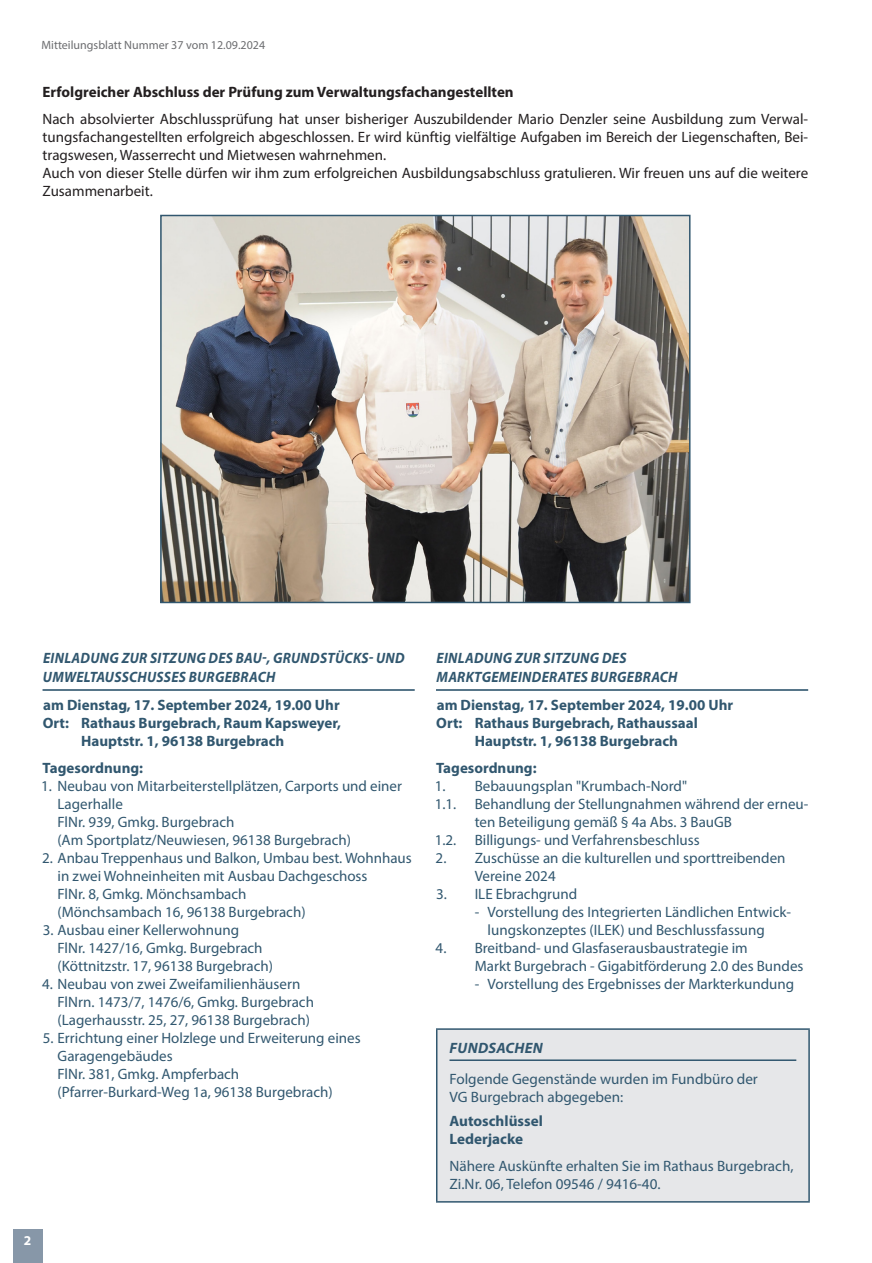
<style>
.page{position:relative;width:872px;height:1263px;background:#fff}
.page>*{position:absolute;margin:0;border:0;box-sizing:border-box;transform-origin:0 0}
.Fließtext{font:15px/18px "Myriad Pro";color:#31576f}
.Fließtext-2{font:15px/18px "Myriad Pro";color:#231f20;text-align:justify}
.Fließtext-3{font:700 15px "Myriad Pro";color:#31576f}
.Überschrift_H1{font:italic 700 15px/19.5px "Myriad Pro";letter-spacing:.02em;color:#31576f;scale:.93 1}
.Fließtext-4{font:700 15px "Myriad Pro";color:#231f20}
.Überschrift_H1-2{font:italic 700 15px "Myriad Pro";letter-spacing:.02em;color:#31576f}
.t1{font:700 13.5px "Myriad Pro";color:#fff}
.t2{font:12px "Myriad Pro";color:#6c6d70}
</style>
<div class="page">
<div style="left:437px;top:1029px;width:372px;height:173px;background:#e6e7e9"></div>
<hr style="left:436px;top:1030px;width:1px;height:171px;background:#31576f">
<hr style="left:436px;top:1028px;width:374px;height:2px;background:#31576f">
<hr style="left:808px;top:1030px;width:2px;height:171px;background:#31576f">
<hr style="left:436px;top:1201px;width:374px;height:1px;background:#31576f">
<hr style="left:449px;top:1059px;width:347px;height:2px;background:#31576f">
<img style="left:163px;top:218px;width:524px;height:382px">
<div style="left:160px;top:215px;width:530px;height:388px;border:2px solid #31576f"></div>
<hr style="left:43px;top:689px;width:372px;height:2px;background:#31576f">
<hr style="left:436px;top:689px;width:372px;height:2px;background:#31576f">
<div style="left:13px;top:1229px;width:30px;height:34px;background:#8797a8"></div>
<p class="t2" style="left:41px;top:38px;width:225px">Mitteilungsblatt Nummer 37 vom 12.09.2024</p>
<p class="Fließtext-4" style="left:43px;top:82px;width:473px">Erfolgreicher Abschluss der Prüfung zum Verwaltungsfachangestellten</p>
<p class="Fließtext-2" style="left:43px;top:109px;width:767px">Nach absolvierter Abschlussprüfung hat unser bisheriger Auszubildender Mario Denzler seine Ausbildung zum Verwal&shy;tungsfachangestellten erfolgreich abgeschlossen. Er wird künftig vielfältige Aufgaben im Bereich der Liegenschaften, Bei&shy;tragswesen, Wasserrecht und Mietwesen wahrnehmen.</p>
<p class="Fließtext-2" style="left:43px;top:163px;width:767px">Auch von dieser Stelle dürfen wir ihm zum erfolgreichen Ausbildungsabschluss gratulieren. Wir freuen uns auf die weitere<br>Zusammenarbeit.</p>
<p class="Überschrift_H1" style="left:43px;top:647px;width:390px">EINLADUNG ZUR SITZUNG DES BAU-, GRUNDSTÜCKS- UND<br>UMWELTAUSSCHUSSES BURGEBRACH</p>
<p class="Fließtext-3" style="left:43px;top:695px;width:298px">am Dienstag, 17. September 2024, 19.00 Uhr</p>
<p class="Fließtext-3" style="left:43px;top:713px;width:300px">Ort: Rathaus Burgebrach, Raum Kapsweyer,</p>
<p class="Fließtext-3" style="left:81px;top:731px;width:205px">Hauptstr. 1, 96138 Burgebrach</p>
<p class="Fließtext-3" style="left:43px;top:758px;width:102px">Tagesordnung:</p>
<p class="Fließtext" style="left:58px;top:776px;width:346px;text-indent:-16px">1. Neubau von Mitarbeiterstellplätzen, Carports und einer<br>Lagerhalle</p>
<p class="Fließtext" style="left:58px;top:812px;width:178px">FlNr. 939, Gmkg. Burgebrach</p>
<p class="Fließtext" style="left:58px;top:830px;width:295px">(Am Sportplatz/Neuwiesen, 96138 Burgebrach)</p>
<p class="Fließtext" style="left:58px;top:848px;width:356px;text-indent:-15px">2. Anbau Treppenhaus und Balkon, Umbau best. Wohnhaus in zwei Wohneinheiten mit Ausbau Dachgeschoss</p>
<p class="Fließtext" style="left:58px;top:884px;width:190px">FlNr. 8, Gmkg. Mönchsambach</p>
<p class="Fließtext" style="left:58px;top:902px;width:249px">(Mönchsambach 16, 96138 Burgebrach)</p>
<p class="Fließtext" style="left:43px;top:920px;width:198px">3. Ausbau einer Kellerwohnung</p>
<p class="Fließtext" style="left:58px;top:938px;width:207px">FlNr. 1427/16, Gmkg. Burgebrach</p>
<p class="Fließtext" style="left:58px;top:956px;width:217px">(Köttnitzstr. 17, 96138 Burgebrach)</p>
<p class="Fließtext" style="left:42px;top:974px;width:260px">4. Neubau von zwei Zweifamilienhäusern</p>
<p class="Fließtext" style="left:58px;top:992px;width:258px">FlNrn. 1473/7, 1476/6, Gmkg. Burgebrach</p>
<p class="Fließtext" style="left:58px;top:1010px;width:254px">(Lagerhausstr. 25, 27, 96138 Burgebrach)</p>
<p class="Fließtext" style="left:43px;top:1028px;width:319px">5. Errichtung einer Holzlege und Erweiterung eines</p>
<p class="Fließtext" style="left:58px;top:1046px;width:117px">Garagengebäudes</p>
<p class="Fließtext" style="left:58px;top:1064px;width:183px">FlNr. 381, Gmkg. Ampferbach</p>
<p class="Fließtext" style="left:58px;top:1082px;width:277px">(Pfarrer-Burkard-Weg 1a, 96138 Burgebrach)</p>
<p class="t1" style="left:24px;top:1231px;width:9px">2</p>
<p class="Überschrift_H1" style="left:436px;top:647px;width:261px">EINLADUNG ZUR SITZUNG DES<br>MARKTGEMEINDERATES BURGEBRACH</p>
<p class="Fließtext-3" style="left:437px;top:695px;width:298px">am Dienstag, 17. September 2024, 19.00 Uhr</p>
<p class="Fließtext-3" style="left:436px;top:713px;width:263px">Ort: Rathaus Burgebrach, Rathaussaal</p>
<p class="Fließtext-3" style="left:475px;top:731px;width:205px">Hauptstr. 1, 96138 Burgebrach</p>
<p class="Fließtext-3" style="left:436px;top:758px;width:102px">Tagesordnung:</p>
<p class="Fließtext" style="left:435px;top:776px;width:254px">1. Bebauungsplan "Krumbach-Nord"</p>
<p class="Fließtext" style="left:475px;top:794px;width:335px;text-indent:-40px">1.1. Behandlung der Stellungnahmen während der erneu&shy;ten Beteiligung gemäß § 4a Abs. 3 BauGB</p>
<p class="Fließtext" style="left:435px;top:830px;width:266px">1.2. Billigungs- und Verfahrensbeschluss</p>
<p class="Fließtext" style="left:475px;top:848px;width:312px;text-indent:-39px">2. Zuschüsse an die kulturellen und sporttreibenden<br>Vereine 2024</p>
<p class="Fließtext" style="left:436px;top:884px;width:143px">3. ILE Ebrachgrund</p>
<p class="Fließtext" style="left:487px;top:902px;width:305px;text-indent:-13px">- Vorstellung des Integrierten Ländlichen Entwick&shy;lungskonzeptes (ILEK) und Beschlussfassung</p>
<p class="Fließtext" style="left:435px;top:938px;width:314px">4. Breitband- und Glasfaserausbaustrategie im</p>
<p class="Fließtext" style="left:475px;top:956px;width:330px">Markt Burgebrach - Gigabitförderung 2.0 des Bundes</p>
<p class="Fließtext" style="left:475px;top:974px;width:321px">- Vorstellung des Ergebnisses der Markterkundung</p>
<p class="Überschrift_H1-2" style="left:449px;top:1038px;width:95px">FUNDSACHEN</p>
<p class="Fließtext" style="left:449px;top:1070px;width:310px">Folgende Gegenstände wurden im Fundbüro der</p>
<p class="Fließtext" style="left:449px;top:1088px;width:175px">VG Burgebrach abgegeben:</p>
<p class="Fließtext-3" style="left:449px;top:1111px;width:95px">Autoschlüssel</p>
<p class="Fließtext-3" style="left:449px;top:1129px;width:75px">Lederjacke</p>
<p class="Fließtext" style="left:449px;top:1157px;width:345px">Nähere Auskünfte erhalten Sie im Rathaus Burgebrach,<br>Zi.Nr. 06, Telefon 09546 / 9416-40.</p>
</div>
